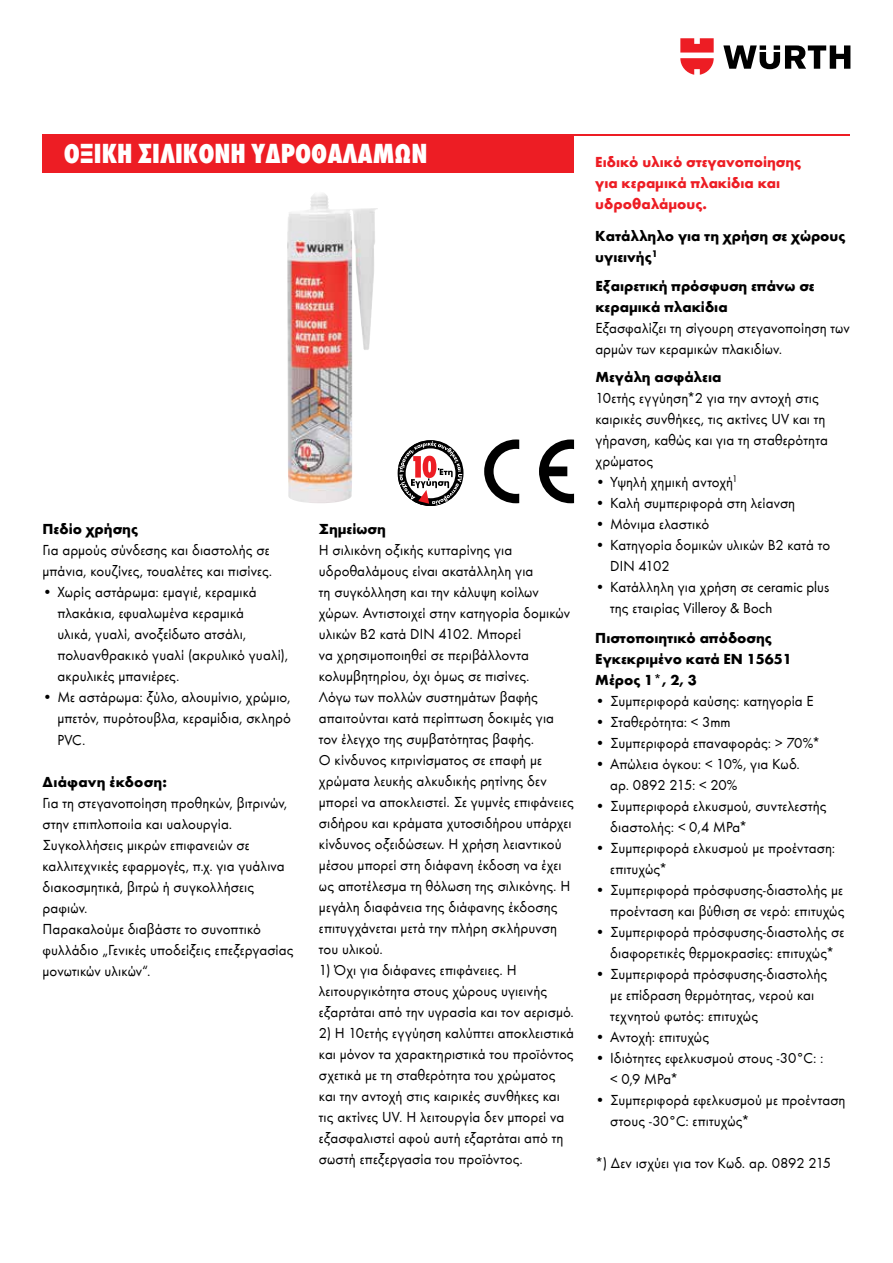
<style>
.page{position:relative;width:893px;height:1263px;background:#fff}
.page>*{position:absolute;margin:0;border:0;box-sizing:border-box;transform-origin:0 0}
.t1{font:28.5px "Wuerth Extra Bold Cond Caps";color:#fff}
.t2{font:15px/21px "Wuerth";letter-spacing:.005em;color:#000}
.t3{font:700 15px/21px "Wuerth";color:#000}
.t4{font:700 15px/21px "Wuerth";color:#ed1d24}
.t5{font:700 15px "Wuerth";letter-spacing:.02em;color:#000}
</style>
<div class="page">
<svg style="left:723px;top:45px;width:127px;height:24px"></svg>
<svg style="left:680px;top:38px;width:34px;height:37px"></svg>
<hr style="left:43px;top:134px;width:807px;height:1px;background:#ed1d24">
<div style="left:43px;top:134px;width:531px;height:38px;background:#ed1d24"></div>
<img style="left:287px;top:193px;width:91px;height:310px">
<svg style="left:484px;top:439px;width:35px;height:64px"></svg>
<svg style="left:539px;top:439px;width:35px;height:64px"></svg>
<svg style="left:398px;top:441px;width:64px;height:64px"></svg>
<h1 class="t1" style="left:64px;top:133px;width:365px">ΟΞΙΚΗ ΣΙΛΙΚΟΝΗ ΥΔΡΟΘΑΛΑΜΩΝ</h1>
<p class="t3" style="left:43px;top:517px;width:97px">Πεδίο χρήσης</p>
<p class="t2" style="left:43px;top:539px;width:231px">Για αρμούς σύνδεσης και διαστολής σε μπάνια, κουζίνες, τουαλέτες και πισίνες.</p>
<p class="t2" style="left:57px;top:581px;width:232px;text-indent:-15px">• Χωρίς αστάρωμα: εμαγιέ, κεραμικά πλακάκια, εφυαλωμένα κεραμικά<br>υλικά, γυαλί, ανοξείδωτο ατσάλι, πολυανθρακικό γυαλί (ακρυλικό γυαλί), ακρυλικές μπανιέρες.</p>
<p class="t2" style="left:57px;top:686px;width:235px;text-align:justify;text-indent:-15px">• Με αστάρωμα: ξύλο, αλουμίνιο, χρώμιο, μπετόν, πυρότουβλα, κεραμίδια, σκληρό PVC.</p>
<p class="t5" style="left:43px;top:771px;width:126px">Διάφανη έκδοση:</p>
<p class="t2" style="left:43px;top:791px;width:253px">Για τη στεγανοποίηση προθηκών, βιτρινών, στην επιπλοποιία και υαλουργία.<br>Συγκολλήσεις μικρών επιφανειών σε καλλιτεχνικές εφαρμογές, π.χ. για γυάλινα διακοσμητικά, βιτρώ ή συγκολλήσεις ραφιών.<br>Παρακαλούμε διαβάστε το συνοπτικό φυλλάδιο „Γενικές υποδείξεις επεξεργασίας μονωτικών υλικών“.</p>
<p class="t3" style="left:319px;top:517px;width:68px">Σημείωση</p>
<p class="t2" style="left:319px;top:539px;width:257px">Η σιλικόνη οξικής κυτταρίνης για υδροθαλάμους είναι ακατάλληλη για<br>τη συγκόλληση και την κάλυψη κοίλων χώρων. Αντιστοιχεί στην κατηγορία δομικών υλικών B2 κατά DIN 4102. Μπορεί<br>να χρησιμοποιηθεί σε περιβάλλοντα κολυμβητηρίου, όχι όμως σε πισίνες.<br>Λόγω των πολλών συστημάτων βαφής απαιτούνται κατά περίπτωση δοκιμές για τον έλεγχο της συμβατότητας βαφής.<br>Ο κίνδυνος κιτρινίσματος σε επαφή με χρώματα λευκής αλκυδικής ρητίνης δεν μπορεί να αποκλειστεί. Σε γυμνές επιφάνειες σιδήρου και κράματα χυτοσιδήρου υπάρχει κίνδυνος οξειδώσεων. Η χρήση λειαντικού μέσου μπορεί στη διάφανη έκδοση να έχει ως αποτέλεσμα τη θόλωση της σιλικόνης. Η μεγάλη διαφάνεια της διάφανης έκδοσης επιτυγχάνεται μετά την πλήρη σκλήρυνση του υλικού.</p>
<p class="t2" style="left:319px;top:959px;width:257px">1) Όχι για διάφανες επιφάνειες. Η λειτουργικότητα στους χώρους υγιεινής εξαρτάται από την υγρασία και τον αερισμό.</p>
<p class="t2" style="left:319px;top:1022px;width:257px">2) Η 10ετής εγγύηση καλύπτει αποκλειστικά και μόνον τα χαρακτηριστικά του προϊόντος σχετικά με τη σταθερότητα του χρώματος και την αντοχή στις καιρικές συνθήκες και τις ακτίνες UV. Η λειτουργία δεν μπορεί να εξασφαλιστεί αφού αυτή εξαρτάται από τη σωστή επεξεργασία του προϊόντος.</p>
<p class="t4" style="left:595px;top:150px;width:207px">Ειδικό υλικό στεγανοποίησης για κεραμικά πλακίδια και υδροθαλάμους.</p>
<p class="t3" style="left:595px;top:225px;width:252px">Κατάλληλο για τη χρήση σε χώρους υγιεινής<sup>1</sup></p>
<p class="t3" style="left:595px;top:274px;width:221px">Εξαιρετική πρόσφυση επάνω σε κεραμικά πλακίδια</p>
<p class="t2" style="left:595px;top:316px;width:256px">Εξασφαλίζει τη σίγουρη στεγανοποίηση των αρμών των κεραμικών πλακιδίων.</p>
<p class="t3" style="left:595px;top:366px;width:128px">Μεγάλη ασφάλεια</p>
<p class="t2" style="left:595px;top:387px;width:234px">10ετής εγγύηση*2 για την αντοχή στις καιρικές συνθήκες, τις ακτίνες UV και τη γήρανση, καθώς και για τη σταθερότητα χρώματος</p>
<p class="t2" style="left:595px;top:471px;width:144px">• Υψηλή χημική αντοχή<sup>1</sup></p>
<p class="t2" style="left:595px;top:492px;width:201px">• Καλή συμπεριφορά στη λείανση</p>
<p class="t2" style="left:595px;top:513px;width:115px">• Μόνιμα ελαστικό</p>
<p class="t2" style="left:610px;top:534px;width:222px;text-indent:-15px">• Κατηγορία δομικών υλικών Β2 κατά το<br>DIN 4102</p>
<p class="t2" style="left:610px;top:576px;width:221px;text-indent:-15px">• Κατάλληλη για χρήση σε ceramic plus της εταιρίας Villeroy &amp; Boch</p>
<p class="t3" style="left:595px;top:626px;width:198px">Πιστοποιητικό απόδοσης<br>Εγκεκριμένο κατά EN 15651<br>Μέρος 1*, 2, 3</p>
<p class="t2" style="left:595px;top:690px;width:220px">• Συμπεριφορά καύσης: κατηγορία Ε</p>
<p class="t2" style="left:595px;top:711px;width:137px">• Σταθερότητα: &lt; 3mm</p>
<p class="t2" style="left:595px;top:732px;width:226px">• Συμπεριφορά επαναφοράς: &gt; 70%*</p>
<p class="t2" style="left:610px;top:753px;width:191px;text-indent:-15px">• Απώλεια όγκου: &lt; 10%, για Κωδ. αρ. 0892 215: &lt; 20%</p>
<p class="t2" style="left:610px;top:795px;width:218px;text-indent:-15px">• Συμπεριφορά ελκυσμού, συντελεστής διαστολής: &lt; 0,4 MPa*</p>
<p class="t2" style="left:610px;top:837px;width:227px;text-indent:-15px">• Συμπεριφορά ελκυσμού με προένταση: επιτυχώς*</p>
<p class="t2" style="left:595px;top:879px;width:251px;text-align:right">• Συμπεριφορά πρόσφυσης-διαστολής με προένταση και βύθιση σε νερό: επιτυχώς</p>
<p class="t2" style="left:595px;top:921px;width:250px;text-align:center">• Συμπεριφορά πρόσφυσης-διαστολής σε διαφορετικές θερμοκρασίες: επιτυχώς*</p>
<p class="t2" style="left:610px;top:963px;width:219px;text-indent:-15px">• Συμπεριφορά πρόσφυσης-διαστολής με επίδραση θερμότητας, νερού και τεχνητού φωτός: επιτυχώς</p>
<p class="t2" style="left:595px;top:1026px;width:116px">• Αντοχή: επιτυχώς</p>
<p class="t2" style="left:610px;top:1047px;width:215px;text-indent:-15px">• Ιδιότητες εφελκυσμού στους -30°C: : &lt; 0,9 MPa*</p>
<p class="t2" style="left:610px;top:1089px;width:237px;text-indent:-15px">• Συμπεριφορά εφελκυσμού με προένταση στους -30°C: επιτυχώς*</p>
<p class="t2" style="left:595px;top:1152px;width:237px">*) Δεν ισχύει για τον Κωδ. αρ. 0892 215</p>
</div>
